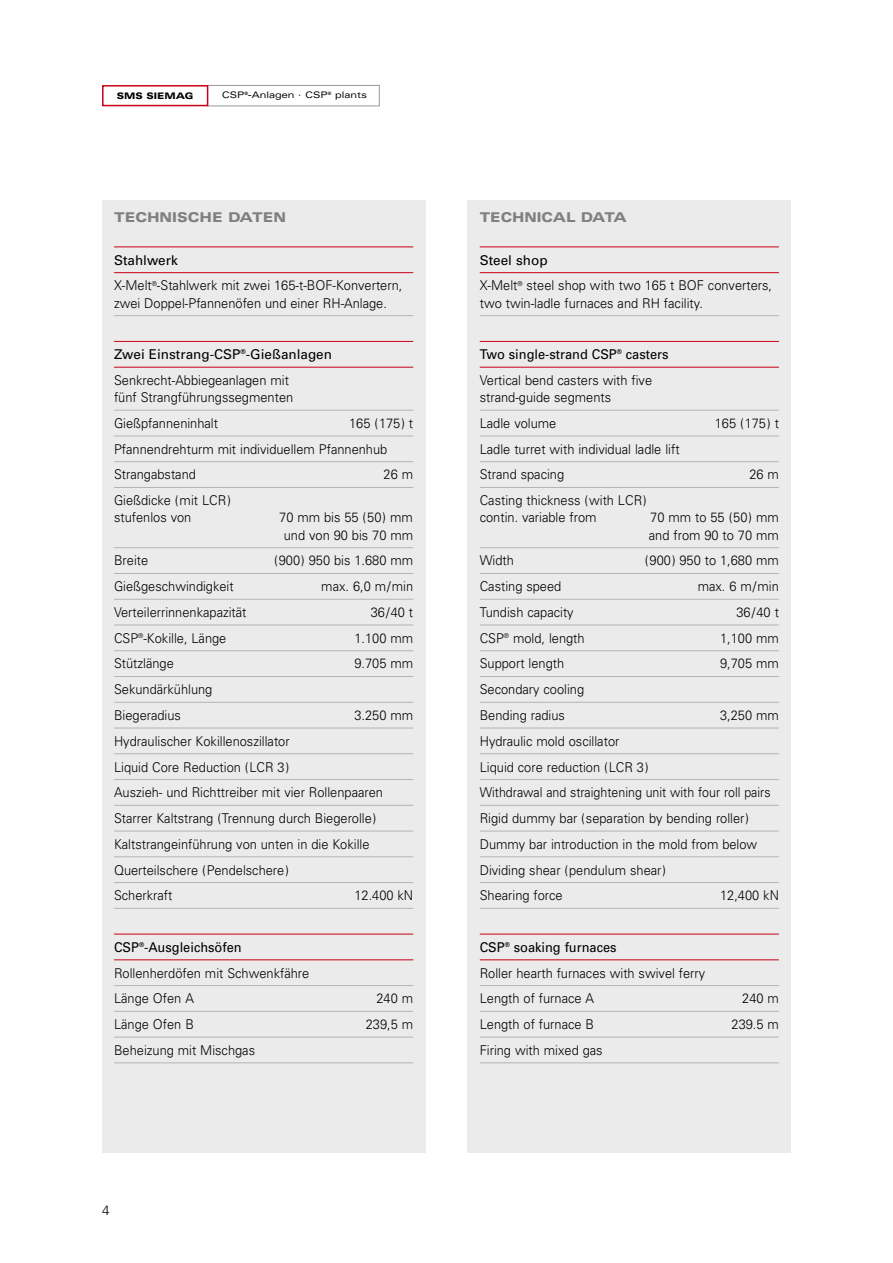
<style>
.page{position:relative;width:893px;height:1263px;background:#fff}
.page>*{position:absolute;margin:0;border:0;box-sizing:border-box;transform-origin:0 0}
.t1{font:300 13.5px/25.8px "Univers";color:#000;scale:.95 1}
.t2{font:13.5px/25.8px "Univers";color:#000}
.t3{font:900 expanded 13.5px "Univers";color:#808080}
.t4{font:900 expanded 13.5px "Univers";color:#808080;scale:.95 1}
.t5{font:300 13.5px "Univers";color:#000}
.t6{font:expanded 9px "Univers";color:#000}
.t7{font:900 expanded 9px "Univers";color:#000}
.s1{font-weight:400}
.s2{font-weight:300}
</style>
<div class="page">
<div style="left:207px;top:85px;width:173px;height:21px;border:1px solid #999"></div>
<div style="left:102px;top:85px;width:106px;height:21px;border:2px solid #ca0016"></div>
<div style="left:102px;top:200px;width:323px;height:952px;background:#ebebeb"></div>
<hr style="left:114px;top:246px;width:299px;height:1px;background:#ca0016">
<hr style="left:114px;top:272px;width:299px;height:1px;background:#ca0016">
<hr style="left:114px;top:315px;width:299px;height:1px;background:#b3b3b3">
<hr style="left:114px;top:341px;width:299px;height:1px;background:#ca0016">
<hr style="left:114px;top:367px;width:299px;height:1px;background:#ca0016">
<hr style="left:114px;top:410px;width:299px;height:1px;background:#b3b3b3">
<hr style="left:114px;top:436px;width:299px;height:1px;background:#b3b3b3">
<hr style="left:114px;top:461px;width:299px;height:1px;background:#b3b3b3">
<hr style="left:114px;top:487px;width:299px;height:1px;background:#b3b3b3">
<hr style="left:114px;top:547px;width:299px;height:1px;background:#b3b3b3">
<hr style="left:114px;top:573px;width:299px;height:1px;background:#b3b3b3">
<hr style="left:114px;top:599px;width:299px;height:1px;background:#b3b3b3">
<hr style="left:114px;top:625px;width:299px;height:1px;background:#b3b3b3">
<hr style="left:114px;top:650px;width:299px;height:1px;background:#b3b3b3">
<hr style="left:114px;top:676px;width:299px;height:1px;background:#b3b3b3">
<hr style="left:114px;top:702px;width:299px;height:1px;background:#b3b3b3">
<hr style="left:114px;top:728px;width:299px;height:1px;background:#b3b3b3">
<hr style="left:114px;top:753px;width:299px;height:1px;background:#b3b3b3">
<hr style="left:114px;top:779px;width:299px;height:1px;background:#b3b3b3">
<hr style="left:114px;top:805px;width:299px;height:1px;background:#b3b3b3">
<hr style="left:114px;top:831px;width:299px;height:1px;background:#b3b3b3">
<hr style="left:114px;top:856px;width:299px;height:1px;background:#b3b3b3">
<hr style="left:114px;top:882px;width:299px;height:1px;background:#b3b3b3">
<hr style="left:114px;top:908px;width:299px;height:1px;background:#b3b3b3">
<hr style="left:114px;top:934px;width:299px;height:1px;background:#ca0016">
<hr style="left:114px;top:959px;width:299px;height:1px;background:#ca0016">
<hr style="left:114px;top:985px;width:299px;height:1px;background:#b3b3b3">
<hr style="left:114px;top:1011px;width:299px;height:1px;background:#b3b3b3">
<hr style="left:114px;top:1037px;width:299px;height:1px;background:#b3b3b3">
<hr style="left:114px;top:1062px;width:299px;height:1px;background:#b3b3b3">
<div style="left:468px;top:200px;width:323px;height:952px;background:#ebebeb"></div>
<hr style="left:480px;top:246px;width:299px;height:1px;background:#ca0016">
<hr style="left:480px;top:272px;width:299px;height:1px;background:#ca0016">
<hr style="left:480px;top:315px;width:299px;height:1px;background:#b3b3b3">
<hr style="left:480px;top:341px;width:299px;height:1px;background:#ca0016">
<hr style="left:480px;top:367px;width:299px;height:1px;background:#ca0016">
<hr style="left:480px;top:410px;width:299px;height:1px;background:#b3b3b3">
<hr style="left:480px;top:436px;width:299px;height:1px;background:#b3b3b3">
<hr style="left:480px;top:461px;width:299px;height:1px;background:#b3b3b3">
<hr style="left:480px;top:487px;width:299px;height:1px;background:#b3b3b3">
<hr style="left:480px;top:547px;width:299px;height:1px;background:#b3b3b3">
<hr style="left:480px;top:573px;width:299px;height:1px;background:#b3b3b3">
<hr style="left:480px;top:599px;width:299px;height:1px;background:#b3b3b3">
<hr style="left:480px;top:625px;width:299px;height:1px;background:#b3b3b3">
<hr style="left:480px;top:650px;width:299px;height:1px;background:#b3b3b3">
<hr style="left:480px;top:676px;width:299px;height:1px;background:#b3b3b3">
<hr style="left:480px;top:702px;width:299px;height:1px;background:#b3b3b3">
<hr style="left:480px;top:728px;width:299px;height:1px;background:#b3b3b3">
<hr style="left:480px;top:753px;width:299px;height:1px;background:#b3b3b3">
<hr style="left:480px;top:779px;width:299px;height:1px;background:#b3b3b3">
<hr style="left:480px;top:805px;width:299px;height:1px;background:#b3b3b3">
<hr style="left:480px;top:831px;width:299px;height:1px;background:#b3b3b3">
<hr style="left:480px;top:856px;width:299px;height:1px;background:#b3b3b3">
<hr style="left:480px;top:882px;width:299px;height:1px;background:#b3b3b3">
<hr style="left:480px;top:908px;width:299px;height:1px;background:#b3b3b3">
<hr style="left:480px;top:934px;width:299px;height:1px;background:#ca0016">
<hr style="left:480px;top:959px;width:299px;height:1px;background:#ca0016">
<hr style="left:480px;top:985px;width:299px;height:1px;background:#b3b3b3">
<hr style="left:480px;top:1011px;width:299px;height:1px;background:#b3b3b3">
<hr style="left:480px;top:1037px;width:299px;height:1px;background:#b3b3b3">
<hr style="left:480px;top:1062px;width:299px;height:1px;background:#b3b3b3">
<p class="t7" style="left:117px;top:93px;width:78px">SMS SIEMAG</p>
<p class="t6" style="left:222px;top:92px;width:147px">CSP<sup>®</sup>-Anlagen · CSP<sup>®</sup> plants</p>
<p class="t3" style="left:114px;top:212px;width:173px">TECHNISCHE DATEN</p>
<p class="t1" style="left:114px;top:248px;width:305px"><span class="s1">Stahlwerk<br></span>X-Melt<sup>®</sup>-Stahlwerk mit zwei 165-t-BOF-Konvertern,</p>
<p class="t1" style="left:114px;top:291px;width:289px">zwei Doppel-Pfannenöfen und einer RH-Anlage.</p>
<p class="t2" style="left:114px;top:343px;width:220px">Zwei Einstrang-CSP<sup>®</sup>-Gießanlagen<br><span class="s2">Senkrecht-Abbiegeanlagen mit</span></p>
<p class="t1" style="left:114px;top:386px;width:190px">fünf Strangführungssegmenten<br>Gießpfanneninhalt</p>
<p class="t1" style="left:114px;top:411px;width:316px;text-indent:235px">165 (175) t<br>Pfannendrehturm mit individuellem Pfannenhub<br>Strangabstand</p>
<p class="t1" style="left:384px;top:463px;width:33px">26 m</p>
<p class="t4" style="left:480px;top:212px;width:156px">TECHNICAL DATA</p>
<p class="t1" style="left:480px;top:248px;width:309px"><span class="s1">Steel shop<br></span>X-Melt<sup>®</sup> steel shop with two 165 t BOF converters,</p>
<p class="t1" style="left:480px;top:291px;width:237px">two twin-ladle furnaces and RH facility.</p>
<p class="t1" style="left:480px;top:343px;width:200px"><span class="s1">Two single-strand CSP</span><sup>®</sup> <span class="s1">casters<br></span>Vertical bend casters with five</p>
<p class="t1" style="left:480px;top:386px;width:140px">strand-guide segments<br>Ladle volume</p>
<p class="t1" style="left:715px;top:411px;width:69px">165 (175) t</p>
<p class="t1" style="left:480px;top:437px;width:212px">Ladle turret with individual ladle lift<br>Strand spacing</p>
<p class="t1" style="left:749px;top:463px;width:33px">26 m</p>
<p class="t1" style="left:114px;top:493px;width:125px;line-height:17.2px">Gießdicke (mit LCR) stufenlos von</p>
<p class="t1" style="left:279px;top:510px;width:143px;line-height:17.2px;text-align:center">70 mm bis 55 (50) mm und von 90 bis 70 mm</p>
<p class="t1" style="left:480px;top:493px;width:177px;line-height:17.2px">Casting thickness (with LCR) contin. variable from</p>
<p class="t1" style="left:649px;top:510px;width:138px;line-height:17.2px">70 mm to 55 (50) mm and from 90 to 70 mm</p>
<p class="t1" style="left:114px;top:549px;width:37px">Breite</p>
<p class="t1" style="left:274px;top:549px;width:148px">(900) 950 bis 1.680 mm</p>
<p class="t1" style="left:114px;top:575px;width:128px">Gießgeschwindigkeit</p>
<p class="t1" style="left:321px;top:575px;width:98px">max. 6,0 m/min</p>
<p class="t1" style="left:114px;top:600px;width:141px">Verteilerrinnenkapazität</p>
<p class="t1" style="left:371px;top:600px;width:46px">36/40 t</p>
<p class="t1" style="left:114px;top:626px;width:120px">CSP<sup>®</sup>-Kokille, Länge</p>
<p class="t1" style="left:354px;top:626px;width:63px">1.100 mm</p>
<p class="t1" style="left:114px;top:652px;width:64px">Stützlänge</p>
<p class="t1" style="left:354px;top:652px;width:63px">9.705 mm</p>
<p class="t1" style="left:114px;top:678px;width:105px">Sekundärkühlung<br>Biegeradius</p>
<p class="t1" style="left:354px;top:703px;width:63px">3.250 mm</p>
<p class="t1" style="left:114px;top:729px;width:285px">Hydraulischer Kokillenoszillator<br>Liquid Core Reduction (LCR 3)<br>Auszieh- und Richttreiber mit vier Rollenpaaren Starrer Kaltstrang (Trennung durch Biegerolle)<br>Kaltstrangeinführung von unten in die Kokille Querteilschere (Pendelschere)<br>Scherkraft</p>
<p class="t1" style="left:354px;top:884px;width:63px">12.400 kN</p>
<p class="t1" style="left:480px;top:549px;width:37px">Width</p>
<p class="t1" style="left:645px;top:549px;width:143px">(900) 950 to 1,680 mm</p>
<p class="t1" style="left:480px;top:575px;width:87px">Casting speed</p>
<p class="t1" style="left:698px;top:575px;width:87px">max. 6 m/min</p>
<p class="t1" style="left:480px;top:600px;width:100px">Tundish capacity</p>
<p class="t1" style="left:736px;top:600px;width:46px">36/40 t</p>
<p class="t1" style="left:480px;top:626px;width:112px">CSP<sup>®</sup> mold, length</p>
<p class="t1" style="left:720px;top:626px;width:63px">1,100 mm</p>
<p class="t1" style="left:480px;top:652px;width:90px">Support length</p>
<p class="t1" style="left:720px;top:652px;width:63px">9,705 mm</p>
<p class="t1" style="left:480px;top:678px;width:111px">Secondary cooling<br>Bending radius</p>
<p class="t1" style="left:720px;top:703px;width:63px">3,250 mm</p>
<p class="t1" style="left:480px;top:729px;width:308px">Hydraulic mold oscillator<br>Liquid core reduction (LCR 3)<br>Withdrawal and straightening unit with four roll pairs Rigid dummy bar (separation by bending roller)<br>Dummy bar introduction in the mold from below Dividing shear (pendulum shear)<br>Shearing force</p>
<p class="t1" style="left:720px;top:884px;width:63px">12,400 kN</p>
<p class="t1" style="left:114px;top:935px;width:207px"><span class="s1">CSP</span><sup>®</sup><span class="s1">-Ausgleichsöfen<br></span>Rollenherdöfen mit Schwenkfähre<br>Länge Ofen A</p>
<p class="t1" style="left:376px;top:987px;width:40px">240 m</p>
<p class="t1" style="left:480px;top:935px;width:239px"><span class="s1">CSP</span><sup>®</sup> <span class="s1">soaking furnaces<br></span>Roller hearth furnaces with swivel ferry<br>Length of furnace A</p>
<p class="t1" style="left:742px;top:987px;width:40px">240 m</p>
<p class="t1" style="left:114px;top:1012px;width:86px">Länge Ofen B</p>
<p class="t1" style="left:366px;top:1012px;width:51px">239,5 m</p>
<p class="t1" style="left:114px;top:1038px;width:150px">Beheizung mit Mischgas</p>
<p class="t1" style="left:480px;top:1012px;width:122px">Length of furnace B</p>
<p class="t1" style="left:731px;top:1012px;width:51px">239.5 m</p>
<p class="t1" style="left:480px;top:1038px;width:131px">Firing with mixed gas</p>
<p class="t5" style="left:102px;top:1205px;width:9px">4</p>
</div>
